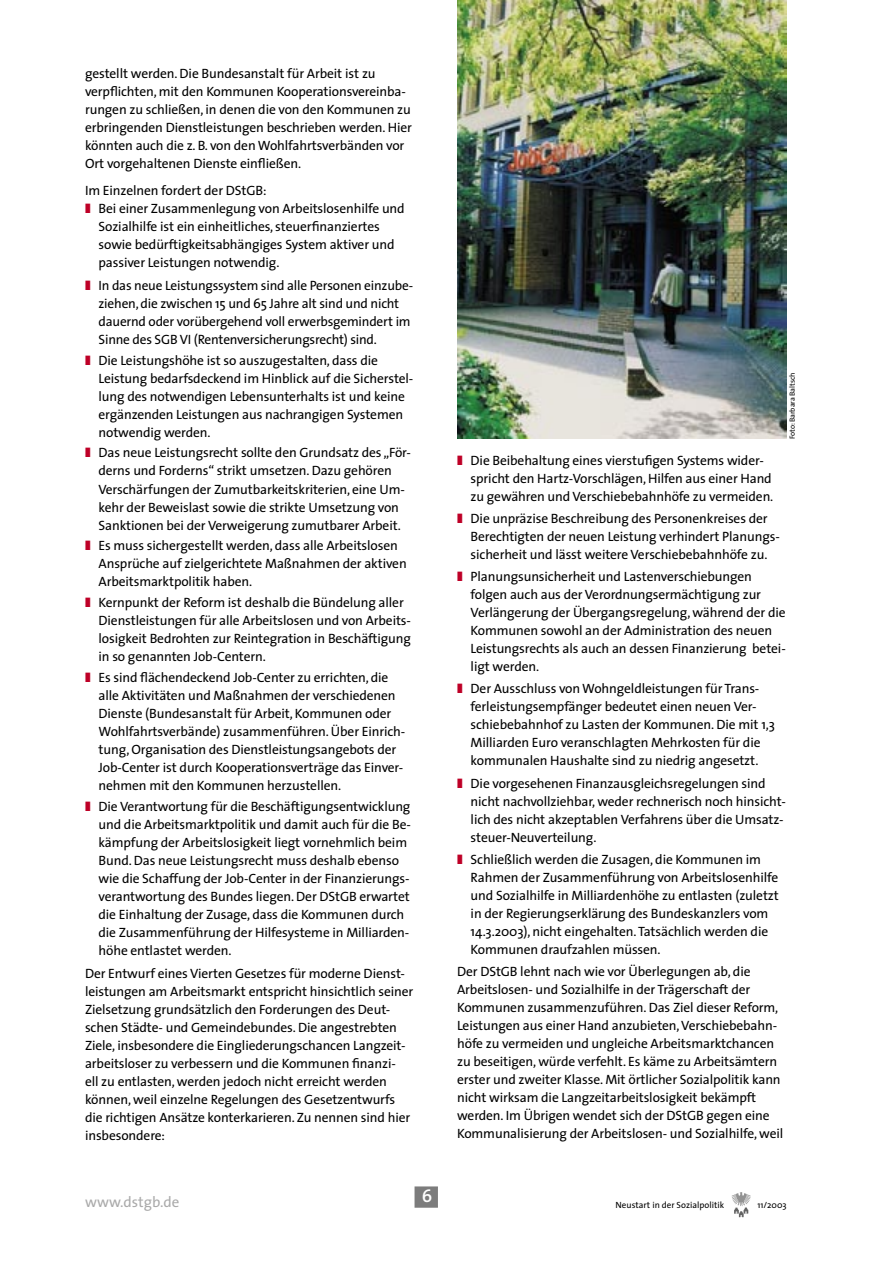
<style>
.page{position:relative;width:893px;height:1263px;background:#fff}
.page>*{position:absolute;margin:0;border:0;box-sizing:border-box;transform-origin:0 0}
.t1{font:600 18px "The Sans";color:#fff}
.t2{font:15px "The Sans";color:#aaa}
.Fließtext_klein{font:13.5px/18px "The Sans";letter-spacing:-.01em;color:#000}
.t3{font:9px "The Sans";color:#000}
.Fließtext_klein-2{font:7.5px "The Sans";letter-spacing:-.01em;color:#000}
</style>
<div class="page">
<div style="left:415px;top:1187px;width:22px;height:20px;background:#7c7c7c"></div>
<div style="left:415px;top:1186px;width:23px;height:22px;border:2px solid #7c7c7c"></div>
<svg style="left:731px;top:1192px;width:20px;height:25px"></svg>
<img style="left:457px;top:0;width:330px;height:439px">
<p class="Fließtext_klein" style="left:85px;top:64px;width:328px">gestellt werden. Die Bundesanstalt für Arbeit ist zu verpflichten, mit den Kommunen Kooperationsvereinba&shy;rungen zu schließen, in denen die von den Kommunen zu erbringenden Dienstleistungen beschrieben werden. Hier könnten auch die z. B. von den Wohlfahrtsverbänden vor Ort vorgehaltenen Dienste einfließen.</p>
<p class="Fließtext_klein" style="left:85px;top:181px;width:183px">Im Einzelnen fordert der DStGB:</p>
<p class="Fließtext_klein" style="left:99px;top:199px;width:308px">Bei einer Zusammenlegung von Arbeitslosenhilfe und Sozialhilfe ist ein einheitliches, steuerfinanziertes sowie bedürftigkeitsabhängiges System aktiver und passiver Leistungen notwendig.</p>
<p class="Fließtext_klein" style="left:99px;top:276px;width:316px">In das neue Leistungssystem sind alle Personen einzube&shy;ziehen, die zwischen 15 und 65 Jahre alt sind und nicht dauernd oder vorübergehend voll erwerbsgemindert im Sinne des SGB VI (Rentenversicherungsrecht) sind.</p>
<p class="Fließtext_klein" style="left:99px;top:350px;width:316px">Die Leistungshöhe ist so auszugestalten, dass die Leistung bedarfsdeckend im Hinblick auf die Sicherstel&shy;lung des notwendigen Lebensunterhalts ist und keine ergänzenden Leistungen aus nachrangigen Systemen notwendig werden.</p>
<p class="Fließtext_klein" style="left:99px;top:443px;width:314px">Das neue Leistungsrecht sollte den Grundsatz des „För&shy;derns und Forderns“ strikt umsetzen. Dazu gehören Verschärfungen der Zumutbarkeitskriterien, eine Um&shy;kehr der Beweislast sowie die strikte Umsetzung von Sanktionen bei der Verweigerung zumutbarer Arbeit.</p>
<p class="Fließtext_klein" style="left:99px;top:536px;width:310px">Es muss sichergestellt werden, dass alle Arbeitslosen<br>Ansprüche auf zielgerichtete Maßnahmen der aktiven<br>Arbeitsmarktpolitik haben.</p>
<p class="Fließtext_klein" style="left:99px;top:593px;width:314px">Kernpunkt der Reform ist deshalb die Bündelung aller Dienstleistungen für alle Arbeitslosen und von Arbeits&shy;losigkeit Bedrohten zur Reintegration in Beschäftigung in so genannten Job-Centern.</p>
<p class="Fließtext_klein" style="left:99px;top:668px;width:308px">Es sind flächendeckend Job-Center zu errichten, die alle Aktivitäten und Maßnahmen der verschiedenen Dienste (Bundesanstalt für Arbeit, Kommunen oder Wohlfahrtsverbände) zusammenführen. Über Einrich&shy;tung, Organisation des Dienstleistungsangebots der Job-Center ist durch Kooperationsverträge das Einver&shy;nehmen mit den Kommunen herzustellen.</p>
<p class="Fließtext_klein" style="left:99px;top:797px;width:314px">Die Verantwortung für die Beschäftigungsentwicklung und die Arbeitsmarktpolitik und damit auch für die Be&shy;kämpfung der Arbeitslosigkeit liegt vornehmlich beim Bund. Das neue Leistungsrecht muss deshalb ebenso wie die Schaffung der Job-Center in der Finanzierungs&shy;verantwortung des Bundes liegen. Der DStGB erwartet die Einhaltung der Zusage, dass die Kommunen durch die Zusammenführung der Hilfesysteme in Milliarden&shy;höhe entlastet werden.</p>
<p class="Fließtext_klein" style="left:85px;top:964px;width:330px">Der Entwurf eines Vierten Gesetzes für moderne Dienst&shy;leistungen am Arbeitsmarkt entspricht hinsichtlich seiner Zielsetzung grundsätzlich den Forderungen des Deut&shy;schen Städte- und Gemeindebundes. Die angestrebten Ziele, insbesondere die Eingliederungschancen Langzeit&shy;arbeitsloser zu verbessern und die Kommunen finanzi-<br>ell zu entlasten, werden jedoch nicht erreicht werden können, weil einzelne Regelungen des Gesetzentwurfs die richtigen Ansätze konterkarieren. Zu nennen sind hier insbesondere:</p>
<p class="t2" style="left:85px;top:1190px;width:96px">www.dstgb.de</p>
<h1 class="t1" style="left:422px;top:1181px;width:12px">6</h1>
<p class="Fließtext_klein-2" style="left:786px;top:439px;width:68px;rotate:-90deg">Foto: Barbara Baltsch</p>
<p class="Fließtext_klein" style="left:471px;top:451px;width:304px">Die Beibehaltung eines vierstufigen Systems wider&shy;spricht den Hartz-Vorschlägen, Hilfen aus einer Hand zu gewähren und Verschiebebahnhöfe zu vermeiden.</p>
<p class="Fließtext_klein" style="left:471px;top:509px;width:311px">Die unpräzise Beschreibung des Personenkreises der<br>Berechtigten der neuen Leistung verhindert Planungs&shy;sicherheit und lässt weitere Verschiebebahnhöfe zu.</p>
<p class="Fließtext_klein" style="left:471px;top:567px;width:317px">Planungsunsicherheit und Lastenverschiebungen folgen auch aus der Verordnungsermächtigung zur Verlängerung der Übergangsregelung, während der die Kommunen sowohl an der Administration des neuen Leistungsrechts als auch an dessen Finanzierung betei&shy;ligt werden.</p>
<p class="Fließtext_klein" style="left:471px;top:679px;width:306px">Der Ausschluss von Wohngeldleistungen für Trans&shy;ferleistungsempfänger bedeutet einen neuen Ver&shy;schiebebahnhof zu Lasten der Kommunen. Die mit 1,3<br>Milliarden Euro veranschlagten Mehrkosten für die kommunalen Haushalte sind zu niedrig angesetzt.</p>
<p class="Fließtext_klein" style="left:471px;top:774px;width:317px">Die vorgesehenen Finanzausgleichsregelungen sind nicht nachvollziehbar, weder rechnerisch noch hinsicht&shy;lich des nicht akzeptablen Verfahrens über die Umsatz&shy;steuer-Neuverteilung.</p>
<p class="Fließtext_klein" style="left:471px;top:850px;width:310px">Schließlich werden die Zusagen, die Kommunen im Rahmen der Zusammenführung von Arbeitslosenhilfe und Sozialhilfe in Milliardenhöhe zu entlasten (zuletzt in der Regierungserklärung des Bundeskanzlers vom 14.3.2003), nicht eingehalten. Tatsächlich werden die Kommunen draufzahlen müssen.</p>
<p class="Fließtext_klein" style="left:457px;top:962px;width:328px">Der DStGB lehnt nach wie vor Überlegungen ab, die Arbeitslosen- und Sozialhilfe in der Trägerschaft der Kommunen zusammenzuführen. Das Ziel dieser Reform, Leistungen aus einer Hand anzubieten, Verschiebebahn&shy;höfe zu vermeiden und ungleiche Arbeitsmarktchancen zu beseitigen, würde verfehlt. Es käme zu Arbeitsämtern erster und zweiter Klasse. Mit örtlicher Sozialpolitik kann nicht wirksam die Langzeitarbeitslosigkeit bekämpft werden. Im Übrigen wendet sich der DStGB gegen eine Kommunalisierung der Arbeitslosen- und Sozialhilfe, weil</p>
<p class="t3" style="left:616px;top:1197px;width:110px">Neustart in der Sozialpolitik</p>
<p class="t3" style="left:757px;top:1197px;width:31px">11/2003</p>
</div>
